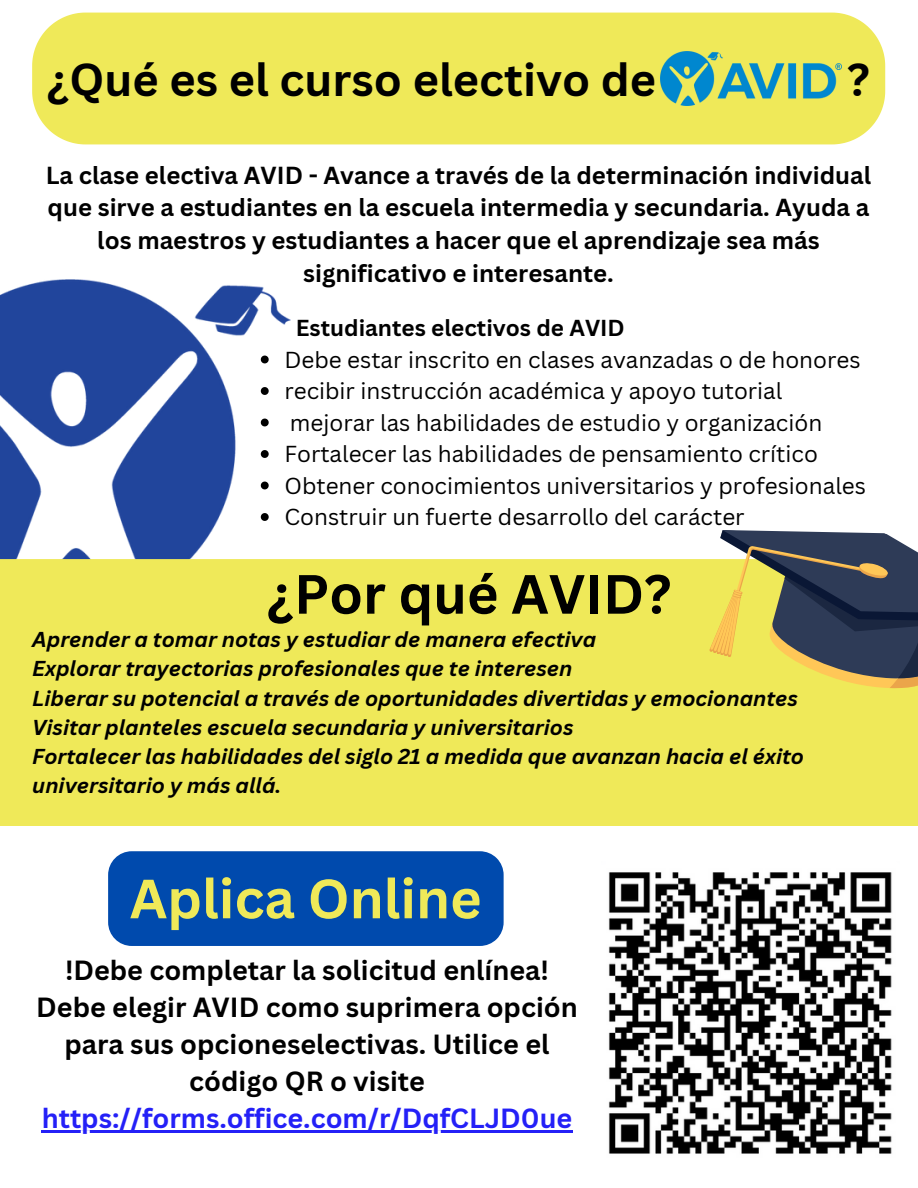
<style>
.page{position:relative;width:918px;height:1188px;background:#fff}
.page>*{position:absolute;margin:0;border:0;box-sizing:border-box;transform-origin:0 0}
.t1{font:700 54px "Canva Sans";color:#000}
.t2{font:700 54px "Canva Sans";color:#efe959}
.t3{font:700 45px "Canva Sans";color:#000}
.t4{font:700 27px/37.2px "Canva Sans";color:#000;text-align:center}
.t5{font:700 24px/32.7px "Canva Sans";color:#000;text-align:center}
.t6{font:22.5px "Canva Sans";color:#000}
.t7{font:700 22.5px "Canva Sans";color:#000}
.t8{font:italic 700 21px/29.2px "Canva Sans";color:#000}
.s1{color:#2420f7}
</style>
<div class="page">
<div style="left:32px;top:13px;width:853px;height:131px;background:#efe959"></div>
<img style="left:660px;top:52px;width:182px;height:54px">
<img style="left:0;top:280px;width:291px;height:279px">
<div style="left:0;top:559px;width:918px;height:267px;background:#efe959"></div>
<img style="left:608px;top:872px;width:284px;height:282px">
<svg style="left:709px;top:530px;width:209px;height:174px;background:#87875b"></svg>
<svg style="left:261px;top:356px;width:8px;height:7px"></svg>
<svg style="left:261px;top:387px;width:8px;height:8px"></svg>
<svg style="left:261px;top:419px;width:8px;height:7px"></svg>
<svg style="left:261px;top:450px;width:8px;height:8px"></svg>
<svg style="left:261px;top:482px;width:8px;height:7px"></svg>
<svg style="left:261px;top:513px;width:8px;height:8px"></svg>
<hr style="left:42px;top:1131px;width:531px;height:2px;background:#2420f7">
<div style="left:108px;top:851px;width:396px;height:95px;background:#004aad"></div>
<p class="t3" style="left:47px;top:48px;width:611px">¿Qué es el curso electivo de</p>
<p class="t3" style="left:847px;top:48px;width:24px">?</p>
<p class="t5" style="left:46px;top:158px;width:827px">La clase electiva AVID - Avance a través de la determinación individual que sirve a estudiantes en la escuela intermedia y secundaria. Ayuda a los maestros y estudiantes a hacer que el aprendizaje sea más significativo e interesante.</p>
<p class="t7" style="left:296px;top:312px;width:330px">Estudiantes electivos de AVID</p>
<p class="t6" style="left:284px;top:344px;width:578px">Debe estar inscrito en clases avanzadas o de honores</p>
<p class="t6" style="left:284px;top:375px;width:499px">recibir instrucción académica y apoyo tutorial</p>
<p class="t6" style="left:290px;top:407px;width:534px">mejorar las habilidades de estudio y organización</p>
<p class="t6" style="left:284px;top:438px;width:535px">Fortalecer las habilidades de pensamiento crítico</p>
<p class="t6" style="left:284px;top:470px;width:583px">Obtener conocimientos universitarios y profesionales</p>
<p class="t6" style="left:284px;top:501px;width:462px">Construir un fuerte desarrollo del carácter</p>
<p class="t1" style="left:267px;top:556px;width:406px">¿Por qué AVID?</p>
<p class="t8" style="left:32px;top:624px;width:565px">Aprender a tomar notas y estudiar de manera efectiva</p>
<p class="t8" style="left:32px;top:654px;width:542px">Explorar trayectorias profesionales que te interesen</p>
<p class="t8" style="left:32px;top:683px;width:767px">Liberar su potencial a través de oportunidades divertidas y emocionantes</p>
<p class="t8" style="left:32px;top:712px;width:543px">Visitar planteles escuela secundaria y universitarios</p>
<p class="t8" style="left:32px;top:741px;width:773px">Fortalecer las habilidades del siglo 21 a medida que avanzan hacia el éxito universitario y más allá.</p>
<p class="t2" style="left:130px;top:861px;width:353px">Aplica Online</p>
<p class="t4" style="left:36px;top:951px;width:543px">!Debe completar la solicitud enlínea!<br>Debe elegir AVID como suprimera opción para sus opcioneselectivas. Utilice el código QR o visite <span class="s1">https://forms.office.com/r/DqfCLJD0ue</span></p>
</div>
